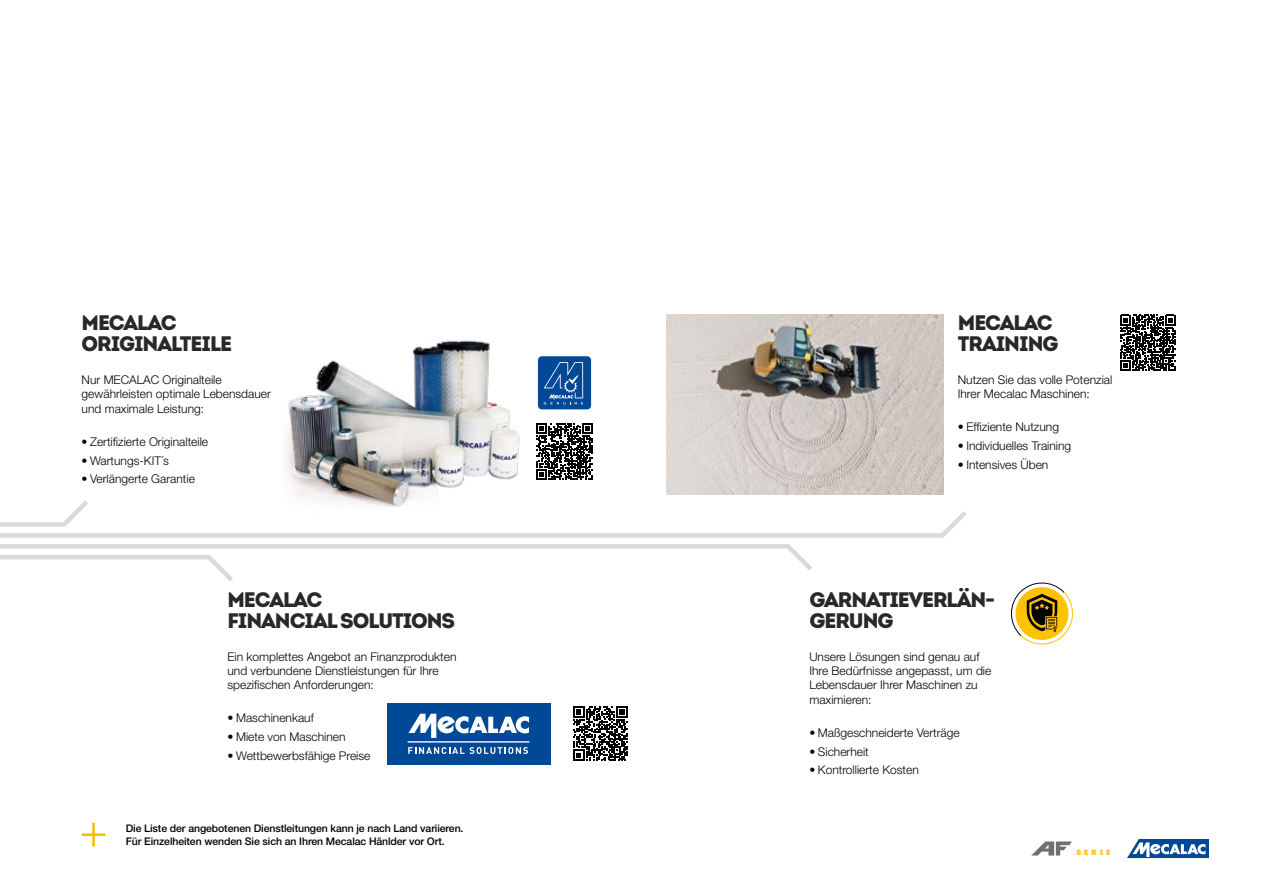
<style>
.page{position:relative;width:1263px;height:893px;background:#fff}
.page>*{position:absolute;margin:0;border:0;box-sizing:border-box;transform-origin:0 0}
.t1{font:900 21px/21px "Intro";letter-spacing:-.05em;color:#282827}
.t2{font:300 12px/14.4px "Helvetica Neue LT Pro";color:#000}
.t3{font:500 10.5px/12.6px "Helvetica Neue LT Pro";letter-spacing:-.01em;color:#000}
.t4{font:900 7.5px "Intro";letter-spacing:.4em;color:#fbba00}
</style>
<div class="page">
<svg style="left:1127px;top:839px;width:82px;height:19px"></svg>
<svg style="left:1032px;top:841px;width:40px;height:14px"></svg>
<img style="left:286px;top:340px;width:262px;height:167px">
<div style="left:0;top:522px;width:65px;height:5px;background:#dadada"></div>
<svg style="left:57px;top:500px;width:31px;height:26px"></svg>
<div style="left:0;top:533px;width:943px;height:5px;background:#dadada"></div>
<svg style="left:935px;top:511px;width:32px;height:27px"></svg>
<div style="left:0;top:544px;width:789px;height:5px;background:#dadada"></div>
<svg style="left:781px;top:544px;width:31px;height:27px"></svg>
<hr style="left:0;top:555px;width:210px;height:4px;background:#dadada">
<svg style="left:202px;top:555px;width:31px;height:26px"></svg>
<svg style="left:1120px;top:315px;width:56px;height:56px"></svg>
<svg style="left:536px;top:424px;width:56px;height:55px"></svg>
<svg style="left:573px;top:706px;width:55px;height:55px"></svg>
<div style="left:538px;top:356px;width:53px;height:53px;background:#004996;border-radius:4px"></div>
<svg style="left:544px;top:362px;width:39px;height:42px"></svg>
<div style="left:387px;top:703px;width:163px;height:61px;background:#004996"></div>
<hr style="left:408px;top:741px;width:121px;height:2px;background:#fff">
<svg style="left:408px;top:714px;width:121px;height:24px"></svg>
<svg style="left:408px;top:747px;width:120px;height:7px"></svg>
<svg style="left:1011px;top:583px;width:62px;height:62px"></svg>
<svg style="left:82px;top:823px;width:23px;height:24px"></svg>
<img style="left:666px;top:314px;width:277px;height:181px">
<h1 class="t1" style="left:82px;top:312px;width:152px">MECALAC<br>ORIGINALTEILE</h1>
<p class="t2" style="left:82px;top:372px;width:191px">Nur MECALAC Originalteile gewährleisten optimale Lebensdauer und maximale Leistung:</p>
<p class="t2" style="left:82px;top:434px;width:128px">• Zertifizierte Originalteile</p>
<p class="t2" style="left:82px;top:453px;width:89px">• Wartungs-KIT´s</p>
<p class="t2" style="left:82px;top:471px;width:115px">• Verlängerte Garantie</p>
<h1 class="t1" style="left:227px;top:588px;width:229px">MECALAC<br>FINANCIAL SOLUTIONS</h1>
<p class="t2" style="left:227px;top:649px;width:230px">Ein komplettes Angebot an Finanzprodukten und verbundene Dienstleistungen für Ihre spezifischen Anforderungen:</p>
<p class="t2" style="left:227px;top:711px;width:88px">• Maschinenkauf</p>
<p class="t2" style="left:227px;top:729px;width:120px">• Miete von Maschinen</p>
<p class="t2" style="left:227px;top:748px;width:144px">• Wettbewerbsfähige Preise</p>
<p class="t3" style="left:126px;top:822px;width:339px">Die Liste der angebotenen Dienstleitungen kann je nach Land variieren.<br>Für Einzelheiten wenden Sie sich an Ihren Mecalac Hänlder vor Ort.</p>
<h1 class="t1" style="left:958px;top:312px;width:102px">MECALAC<br>TRAINING</h1>
<p class="t2" style="left:958px;top:372px;width:156px">Nutzen Sie das volle Potenzial<br>Ihrer Mecalac Maschinen:</p>
<p class="t2" style="left:958px;top:420px;width:103px">• Effiziente Nutzung</p>
<p class="t2" style="left:958px;top:438px;width:115px">• Individuelles Training</p>
<p class="t2" style="left:958px;top:457px;width:92px">• Intensives Üben</p>
<h1 class="t1" style="left:809px;top:588px;width:187px">GARNATIEVERLÄN-<br>GERUNG</h1>
<p class="t2" style="left:809px;top:649px;width:184px">Unsere Lösungen sind genau auf<br>Ihre Bedürfnisse angepasst, um die<br>Lebensdauer Ihrer Maschinen zu maximieren:</p>
<p class="t2" style="left:809px;top:725px;width:152px">• Maßgeschneiderte Verträge</p>
<p class="t2" style="left:809px;top:744px;width:61px">• Sicherheit</p>
<p class="t2" style="left:809px;top:762px;width:111px">• Kontrollierte Kosten</p>
<p class="t4" style="left:1076px;top:847px;width:36px">SERIE</p>
</div>
